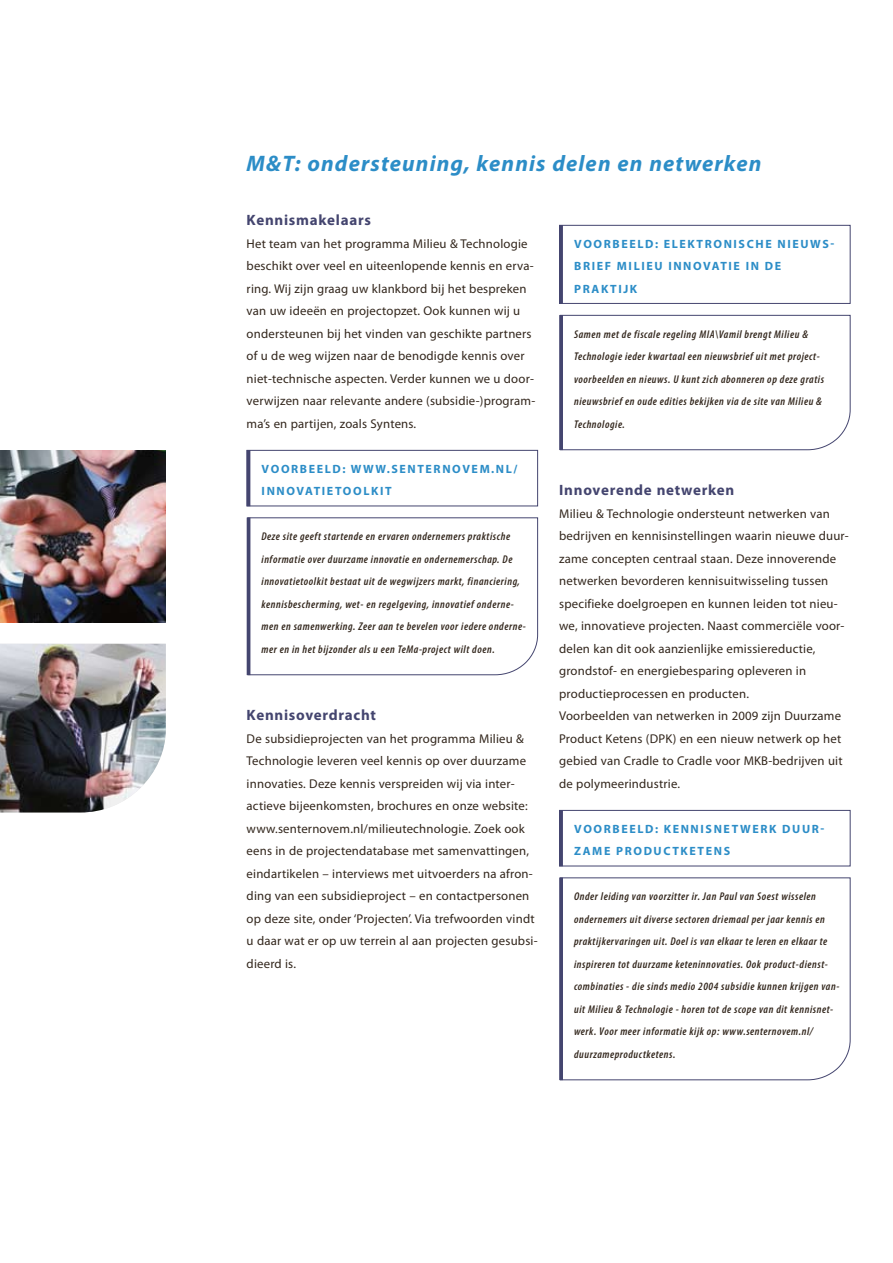
<style>
.page{position:relative;width:893px;height:1263px;background:#fff}
.page>*{position:absolute;margin:0;border:0;box-sizing:border-box;transform-origin:0 0}
.t1{font:italic 700 22.5px "Myriad Pro";letter-spacing:.05em;color:#2c8dc7}
.t2{font:700 15px "Myriad Pro";letter-spacing:.05em;color:#44456f}
.t3{font:12.75px/22.5px "Myriad Pro";letter-spacing:.015em;color:#32261c}
.t4{font:700 12px/22.5px "Myriad Pro";letter-spacing:.135em;color:#2c8dc7}
.t5{font:italic 600 condensed 11.25px/22.5px "Myriad Pro";letter-spacing:.05em;color:#32261c}
</style>
<div class="page">
<img style="left:0;top:644px;width:166px;height:168px">
<img style="left:0;top:450px;width:166px;height:172px">
<div style="left:247px;top:450px;width:291px;height:56px;border:1px solid #44456f"></div>
<hr style="left:247px;top:450px;width:3px;height:56px;background:#44456f">
<div style="left:559px;top:225px;width:291px;height:79px;border:1px solid #44456f"></div>
<hr style="left:559px;top:225px;width:4px;height:79px;background:#44456f">
<div style="left:559px;top:810px;width:291px;height:56px;border:1px solid #44456f"></div>
<hr style="left:559px;top:810px;width:4px;height:56px;background:#44456f">
<svg style="left:250px;top:517px;width:288px;height:158px"></svg>
<hr style="left:247px;top:517px;width:3px;height:158px;background:#44456f">
<svg style="left:563px;top:315px;width:288px;height:135px"></svg>
<svg style="left:559px;top:315px;width:4px;height:135px"></svg>
<svg style="left:563px;top:877px;width:288px;height:203px"></svg>
<svg style="left:559px;top:877px;width:4px;height:203px"></svg>
<h1 class="t1" style="left:247px;top:149px;width:516px">M&amp;T: ondersteuning, kennis delen en netwerken</h1>
<p class="t2" style="left:247px;top:210px;width:126px">KENNISMAKELAARS</p>
<p class="t3" style="left:247px;top:232px;width:290px">Het team van het programma Milieu &amp; Technologie beschikt over veel en uiteenlopende kennis en erva&shy;ring. Wij zijn graag uw klankbord bij het bespreken van uw ideeën en projectopzet. Ook kunnen wij u ondersteunen bij het vinden van geschikte partners of u de weg wijzen naar de benodigde kennis over niet-technische aspecten. Verder kunnen we u door&shy;verwijzen naar relevante andere (subsidie-)program&shy;ma’s en partijen, zoals Syntens.</p>
<p class="t4" style="left:262px;top:457px;width:257px">VOORBEELD: WWW.SENTERNOVEM.NL/<br>INNOVATIETOOLKIT</p>
<p class="t5" style="left:261px;top:525px;width:266px">Deze site geeft startende en ervaren ondernemers praktische informatie over duurzame innovatie en ondernemerschap. De innovatietoolkit bestaat uit de wegwijzers markt, financiering, kennisbescherming, wet- en regelgeving, innovatief onderne&shy;men en samenwerking. Zeer aan te bevelen voor iedere onderne&shy;mer en in het bijzonder als u een TeMa-project wilt doen.</p>
<p class="t2" style="left:247px;top:705px;width:131px">KENNISOVERDRACHT</p>
<p class="t3" style="left:247px;top:727px;width:293px">De subsidieprojecten van het programma Milieu &amp; Technologie leveren veel kennis op over duurzame innovaties. Deze kennis verspreiden wij via inter&shy;actieve bijeenkomsten, brochures en onze website: www.senternovem.nl/milieutechnologie. Zoek ook eens in de projectendatabase met samenvattingen, eindartikelen – interviews met uitvoerders na afron&shy;ding van een subsidieproject – en contactpersonen op deze site, onder ‘Projecten’. Via trefwoorden vindt u daar wat er op uw terrein al aan projecten gesubsi&shy;dieerd is.</p>
<p class="t4" style="left:574px;top:232px;width:262px">VOORBEELD: ELEKTRONISCHE NIEUWS-<br>BRIEF MILIEU INNOVATIE IN DE<br>PRAKTIJK</p>
<p class="t5" style="left:574px;top:323px;width:252px">Samen met de fiscale regeling MIA\Vamil brengt Milieu &amp; Technologie ieder kwartaal een nieuwsbrief uit met project&shy;voorbeelden en nieuws. U kunt zich abonneren op deze gratis nieuwsbrief en oude edities bekijken via de site van Milieu &amp; Technologie.</p>
<p class="t2" style="left:559px;top:480px;width:177px">INNOVERENDE NETWERKEN</p>
<p class="t3" style="left:559px;top:502px;width:291px">Milieu &amp; Technologie ondersteunt netwerken van bedrijven en kennisinstellingen waarin nieuwe duur&shy;zame concepten centraal staan. Deze innoverende netwerken bevorderen kennisuitwisseling tussen specifieke doelgroepen en kunnen leiden tot nieu&shy;we, innovatieve projecten. Naast commerciële voor&shy;delen kan dit ook aanzienlijke emissiereductie, grondstof- en energiebesparing opleveren in productieprocessen en producten.<br>Voorbeelden van netwerken in 2009 zijn Duurzame Product Ketens (DPK) en een nieuw netwerk op het gebied van Cradle to Cradle voor MKB-bedrijven uit de polymeerindustrie.</p>
<p class="t4" style="left:574px;top:817px;width:252px">VOORBEELD: KENNISNETWERK DUUR-<br>ZAME PRODUCTKETENS</p>
<p class="t5" style="left:574px;top:885px;width:267px">Onder leiding van voorzitter ir. Jan Paul van Soest wisselen ondernemers uit diverse sectoren driemaal per jaar kennis en praktijkervaringen uit. Doel is van elkaar te leren en elkaar te inspireren tot duurzame keteninnovaties. Ook product-dienst&shy;combinaties - die sinds medio 2004 subsidie kunnen krijgen van&shy;uit Milieu &amp; Technologie - horen tot de scope van dit kennisnet&shy;werk. Voor meer informatie kijk op: www.senternovem.nl/ duurzameproductketens.</p>
</div>
